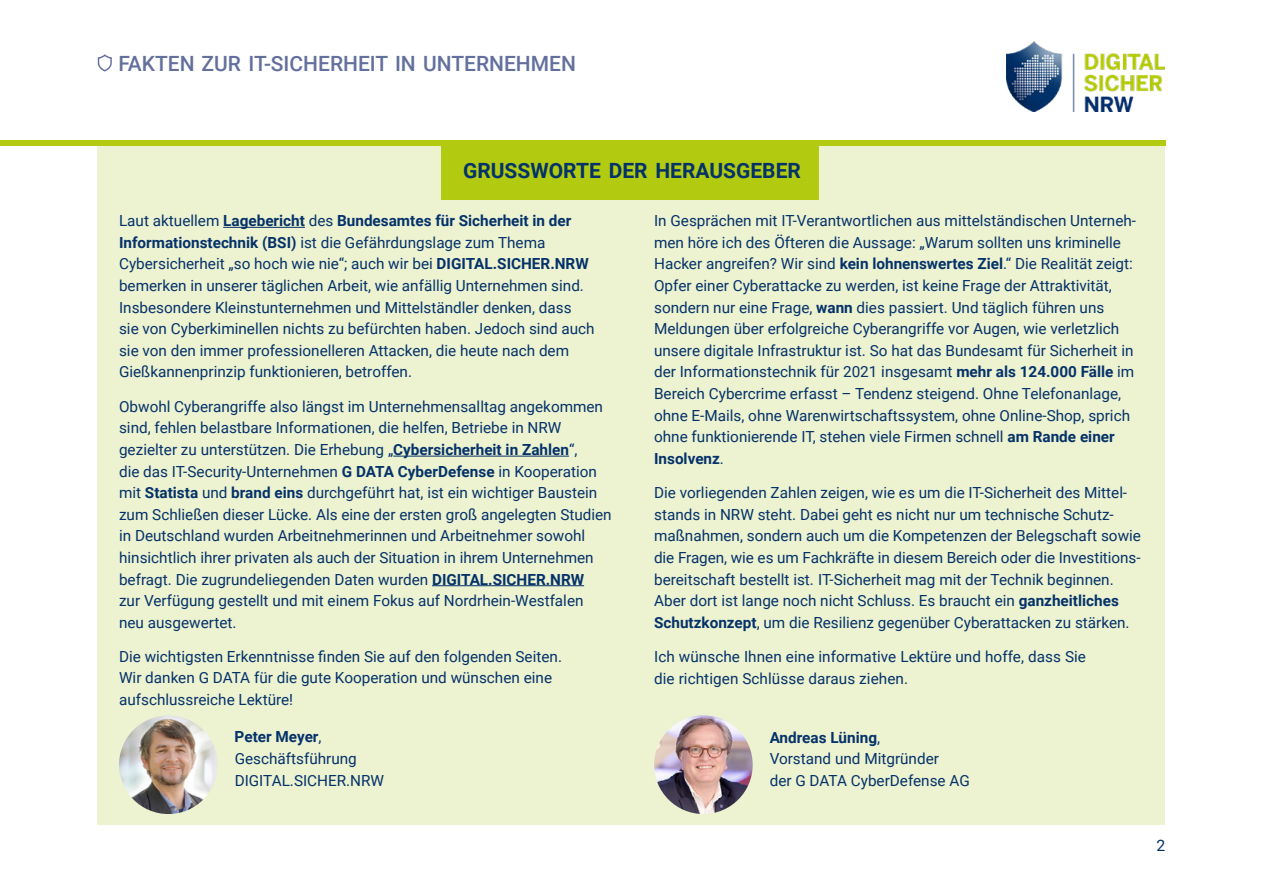
<style>
.page{position:relative;width:1263px;height:893px;background:#fff}
.page>*{position:absolute;margin:0;border:0;box-sizing:border-box;transform-origin:0 0}
.t1{font:500 21px "Roboto";color:#63709e}
.t2{font:700 21px "Roboto";color:#043269}
.t3{font:15.75px "Roboto";color:#043269}
.t4{font:15.3px/21.6px "Roboto";color:#043269}
.s1{font-weight:700}
</style>
<div class="page">
<div style="left:98px;top:140px;width:1067px;height:685px;background:#edf2d1"></div>
<div style="left:0;top:140px;width:1165px;height:5px;background:#b2cb11"></div>
<div style="left:442px;top:140px;width:377px;height:60px;background:#b2cb11"></div>
<svg style="left:97px;top:54px;width:15px;height:18px"></svg>
<hr style="left:223px;top:227px;width:82px;height:1px;background:#043269">
<hr style="left:393px;top:456px;width:176px;height:1px;background:#043269">
<hr style="left:432px;top:585px;width:152px;height:1px;background:#043269">
<img style="left:119px;top:715px;width:99px;height:99px;border-radius:49px">
<img style="left:654px;top:715px;width:99px;height:99px;border-radius:49px">
<img style="left:1006px;top:42px;width:159px;height:70px">
<h1 class="t1" style="left:118px;top:49px;width:459px">FAKTEN ZUR IT-SICHERHEIT IN UNTERNEHMEN</h1>
<h1 class="t2" style="left:463px;top:156px;width:339px">GRUSSWORTE DER HERAUSGEBER</h1>
<p class="t4" style="left:119px;top:209px;width:477px">Laut aktuellem <span class="s1">Lagebericht</span> des <span class="s1">Bundesamtes für Sicherheit in der Informationstechnik (BSI)</span> ist die Gefährdungslage zum Thema Cybersicherheit „so hoch wie nie“; auch wir bei <span class="s1">DIGITAL.SICHER.NRW </span>bemerken in unserer täglichen Arbeit, wie anfällig Unternehmen sind.<br>Insbesondere Kleinstunternehmen und Mittelständler denken, dass sie von Cyberkiminellen nichts zu befürchten haben. Jedoch sind auch sie von den immer professionelleren Attacken, die heute nach dem Gießkannenprinzip funktionieren, betroffen.</p>
<p class="t4" style="left:119px;top:395px;width:494px">Obwohl Cyberangriffe also längst im Unternehmensalltag angekommen sind, fehlen belastbare Informationen, die helfen, Betriebe in NRW gezielter zu unterstützen. Die Erhebung „<span class="s1">Cybersicherheit in Zahlen</span>“,<br>die das IT-Security-Unternehmen <span class="s1">G DATA CyberDefense</span> in Kooperation mit <span class="s1">Statista</span> und <span class="s1">brand eins</span> durchgeführt hat, ist ein wichtiger Baustein zum Schließen dieser Lücke. Als eine der ersten groß angelegten Studien in Deutschland wurden Arbeitnehmerinnen und Arbeitnehmer sowohl hinsichtlich ihrer privaten als auch der Situation in ihrem Unternehmen befragt. Die zugrundeliegenden Daten wurden <span class="s1">DIGITAL.SICHER.NRW<br></span>zur Verfügung gestellt und mit einem Fokus auf Nordrhein-Westfalen neu ausgewertet.</p>
<p class="t4" style="left:119px;top:645px;width:444px">Die wichtigsten Erkenntnisse finden Sie auf den folgenden Seiten.<br>Wir danken G DATA für die gute Kooperation und wünschen eine aufschlussreiche Lektüre!</p>
<p class="t4" style="left:235px;top:726px;width:151px"><span class="s1">Peter Meyer</span>,<br>Geschäftsführung<br>DIGITAL.SICHER.NRW</p>
<p class="t4" style="left:654px;top:209px;width:483px">In Gesprächen mit IT-Verantwortlichen aus mittelständischen Unterneh&shy;men höre ich des Öfteren die Aussage: „Warum sollten uns kriminelle Hacker angreifen? Wir sind <span class="s1">kein lohnenswertes Ziel</span>.“ Die Realität zeigt:<br>Opfer einer Cyberattacke zu werden, ist keine Frage der Attraktivität, sondern nur eine Frage, <span class="s1">wann</span> dies passiert. Und täglich führen uns Meldungen über erfolgreiche Cyberangriffe vor Augen, wie verletzlich unsere digitale Infrastruktur ist. So hat das Bundesamt für Sicherheit in der Informationstechnik für 2021 insgesamt <span class="s1">mehr als 124.000 Fälle</span> im Bereich Cybercrime erfasst – Tendenz steigend. Ohne Telefonanlage, ohne E-Mails, ohne Warenwirtschaftssystem, ohne Online-Shop, sprich ohne funktionierende IT, stehen viele Firmen schnell <span class="s1">am Rande einer Insolvenz</span>.</p>
<p class="t4" style="left:654px;top:481px;width:488px">Die vorliegenden Zahlen zeigen, wie es um die IT-Sicherheit des Mittel&shy;stands in NRW steht. Dabei geht es nicht nur um technische Schutz&shy;maßnahmen, sondern auch um die Kompetenzen der Belegschaft sowie die Fragen, wie es um Fachkräfte in diesem Bereich oder die Investitions‑ bereitschaft bestellt ist. IT-Sicherheit mag mit der Technik beginnen.<br>Aber dort ist lange noch nicht Schluss. Es braucht ein <span class="s1">ganzheitliches Schutzkonzept</span>, um die Resilienz gegenüber Cyberattacken zu stärken.</p>
<p class="t4" style="left:654px;top:645px;width:433px">Ich wünsche Ihnen eine informative Lektüre und hoffe, dass Sie die richtigen Schlüsse daraus ziehen.</p>
<p class="t4" style="left:770px;top:726px;width:202px"><span class="s1">Andreas Lüning</span>,<br>Vorstand und Mitgründer<br>der G DATA CyberDefense AG</p>
<p class="t3" style="left:1156px;top:835px;width:10px">2</p>
</div>
